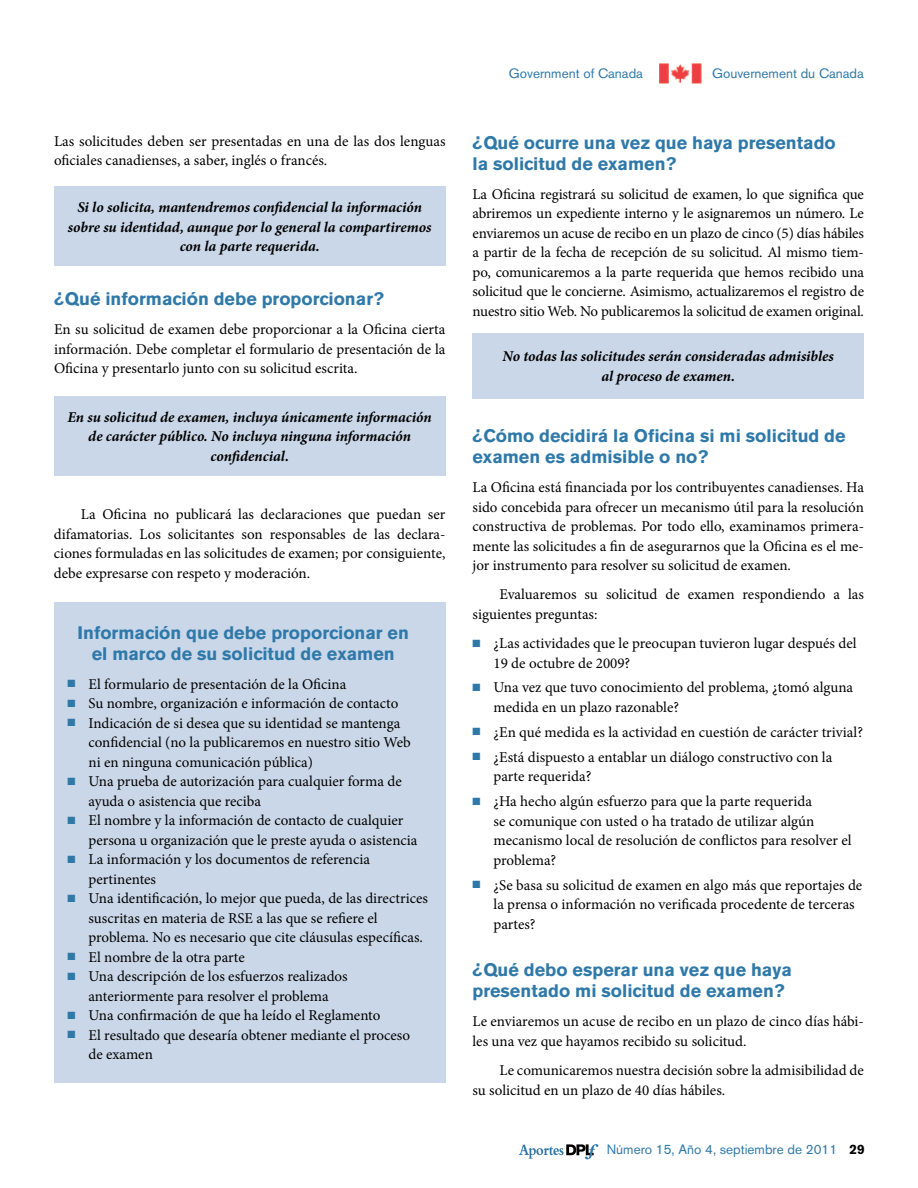
<style>
.page{position:relative;width:918px;height:1188px;background:#fff}
.page>*{position:absolute;margin:0;border:0;box-sizing:border-box;transform-origin:0 0}
.t1{font:700 18px/21px "Akzidenz Grotesk BE";color:#2f79a9}
.t2{font:15px/19.5px "Minion Pro";color:#000}
.t3{font:italic 700 15px/19.5px "Minion Pro";letter-spacing:-.005em;color:#000;text-align:center}
.t4{font:13.5px "Akzidenz Grotesk BE";color:#2f79a9}
.s1{color:#2f79a9}
.s2{font-weight:700;color:#000}
</style>
<div class="page">
<svg style="left:519px;top:1144px;width:79px;height:15px"></svg>
<div style="left:54px;top:186px;width:392px;height:80px;background:#cad7e8"></div>
<div style="left:54px;top:396px;width:392px;height:80px;background:#cad7e8"></div>
<div style="left:54px;top:602px;width:392px;height:481px;background:#cad7e8"></div>
<div style="left:472px;top:333px;width:392px;height:65px;background:#cad7e8"></div>
<img style="left:660px;top:63px;width:41px;height:21px">
<p class="t2" style="left:54px;top:131px;width:393px">Las solicitudes deben ser presentadas en una de las dos lenguas oficiales canadienses, a saber, inglés o francés.</p>
<p class="t3" style="left:68px;top:197px;width:365px">Si lo solicita, mantendremos confidencial la información sobre su identidad, aunque por lo general la compartiremos con la parte requerida.</p>
<p class="t1" style="left:54px;top:288px;width:331px">¿Qué información debe proporcionar?</p>
<p class="t2" style="left:54px;top:320px;width:393px;text-align:justify">En su solicitud de examen debe proporcionar a la Oficina cierta información. Debe completar el formulario de presentación de la Oficina y presentarlo junto con su solicitud escrita.</p>
<p class="t3" style="left:68px;top:407px;width:366px">En su solicitud de examen, incluya únicamente información de carácter público. No incluya ninguna información confidencial.</p>
<p class="t2" style="left:54px;top:505px;width:393px;text-align:justify;text-indent:27px">La Oficina no publicará las declaraciones que puedan ser difamatorias. Los solicitantes son responsables de las declara&shy;ciones formuladas en las solicitudes de examen; por consiguiente, debe expresarse con respeto y moderación.</p>
<p class="t1" style="left:78px;top:622px;width:333px;text-align:center">Información que debe proporcionar en el marco de su solicitud de examen</p>
<p class="t2" style="left:68px;top:674px;width:280px"><span class="s1">■</span> El formulario de presentación de la Oficina</p>
<p class="t2" style="left:68px;top:694px;width:332px"><span class="s1">■</span> Su nombre, organización e información de contacto</p>
<p class="t2" style="left:88px;top:713px;width:324px;text-indent:-21px"><span class="s1">■</span> Indicación de si desea que su identidad se mantenga confidencial (no la publicaremos en nuestro sitio Web ni en ninguna comunicación pública)</p>
<p class="t2" style="left:88px;top:772px;width:315px;text-indent:-21px"><span class="s1">■</span> Una prueba de autorización para cualquier forma de ayuda o asistencia que reciba</p>
<p class="t2" style="left:88px;top:811px;width:330px;text-indent:-21px"><span class="s1">■</span> El nombre y la información de contacto de cualquier persona u organización que le preste ayuda o asistencia</p>
<p class="t2" style="left:88px;top:850px;width:283px;text-indent:-21px"><span class="s1">■</span> La información y los documentos de referencia pertinentes</p>
<p class="t2" style="left:88px;top:889px;width:341px;text-indent:-21px"><span class="s1">■</span> Una identificación, lo mejor que pueda, de las directrices suscritas en materia de RSE a las que se refiere el problema. No es necesario que cite cláusulas específicas.</p>
<p class="t2" style="left:68px;top:947px;width:179px"><span class="s1">■</span> El nombre de la otra parte</p>
<p class="t2" style="left:68px;top:967px;width:282px;text-align:center"><span class="s1">■</span> Una descripción de los esfuerzos realizados anteriormente para resolver el problema</p>
<p class="t2" style="left:68px;top:1006px;width:314px"><span class="s1">■</span> Una confirmación de que ha leído el Reglamento</p>
<p class="t2" style="left:88px;top:1025px;width:323px;text-indent:-21px"><span class="s1">■</span> El resultado que desearía obtener mediante el proceso de examen</p>
<p class="t4" style="left:509px;top:65px;width:136px">Government of Canada</p>
<p class="t4" style="left:712px;top:65px;width:153px">Gouvernement du Canada</p>
<p class="t1" style="left:472px;top:132px;width:365px">¿Qué ocurre una vez que haya presentado la solicitud de examen?</p>
<p class="t2" style="left:472px;top:184px;width:393px;text-align:justify">La Oficina registrará su solicitud de examen, lo que significa que abriremos un expediente interno y le asignaremos un número. Le enviaremos un acuse de recibo en un plazo de cinco (5) días hábiles a partir de la fecha de recepción de su solicitud. Al mismo tiem&shy;po, comunicaremos a la parte requerida que hemos recibido una solicitud que le concierne. Asimismo, actualizaremos el registro de nuestro sitio Web. No publicaremos la solicitud de examen original.</p>
<p class="t3" style="left:503px;top:347px;width:333px">No todas las solicitudes serán consideradas admisibles al proceso de examen.</p>
<p class="t1" style="left:472px;top:425px;width:375px">¿Cómo decidirá la Oficina si mi solicitud de examen es admisible o no?</p>
<p class="t2" style="left:472px;top:478px;width:393px;text-align:justify">La Oficina está financiada por los contribuyentes canadienses. Ha sido concebida para ofrecer un mecanismo útil para la resolución constructiva de problemas. Por todo ello, examinamos primera&shy;mente las solicitudes a fin de asegurarnos que la Oficina es el me&shy;jor instrumento para resolver su solicitud de examen.</p>
<p class="t2" style="left:472px;top:585px;width:393px;text-indent:27px">Evaluaremos su solicitud de examen respondiendo a las siguientes preguntas:</p>
<p class="t2" style="left:494px;top:634px;width:364px;text-indent:-21px"><span class="s1">■</span> ¿Las actividades que le preocupan tuvieron lugar después del<br>19 de octubre de 2009?</p>
<p class="t2" style="left:494px;top:678px;width:361px;text-indent:-21px"><span class="s1">■</span> Una vez que tuvo conocimiento del problema, ¿tomó alguna medida en un plazo razonable?</p>
<p class="t2" style="left:473px;top:722px;width:392px"><span class="s1">■</span> ¿En qué medida es la actividad en cuestión de carácter trivial?</p>
<p class="t2" style="left:494px;top:747px;width:340px;text-indent:-21px"><span class="s1">■</span> ¿Está dispuesto a entablar un diálogo constructivo con la parte requerida?</p>
<p class="t2" style="left:494px;top:792px;width:360px;text-indent:-21px"><span class="s1">■</span> ¿Ha hecho algún esfuerzo para que la parte requerida<br>se comunique con usted o ha tratado de utilizar algún mecanismo local de resolución de conflictos para resolver el problema?</p>
<p class="t2" style="left:494px;top:875px;width:370px;text-indent:-21px"><span class="s1">■</span> ¿Se basa su solicitud de examen en algo más que reportajes de la prensa o información no verificada procedente de terceras partes?</p>
<p class="t1" style="left:472px;top:960px;width:321px">¿Qué debo esperar una vez que haya presentado mi solicitud de examen?</p>
<p class="t2" style="left:472px;top:1012px;width:393px">Le enviaremos un acuse de recibo en un plazo de cinco días hábi&shy;les una vez que hayamos recibido su solicitud.</p>
<p class="t2" style="left:472px;top:1061px;width:393px;text-indent:27px">Le comunicaremos nuestra decisión sobre la admisibilidad de su solicitud en un plazo de 40 días hábiles.</p>
<p class="t4" style="left:607px;top:1142px;width:259px">Número 15, Año 4, septiembre de 2011 <span class="s2">29</span></p>
</div>
